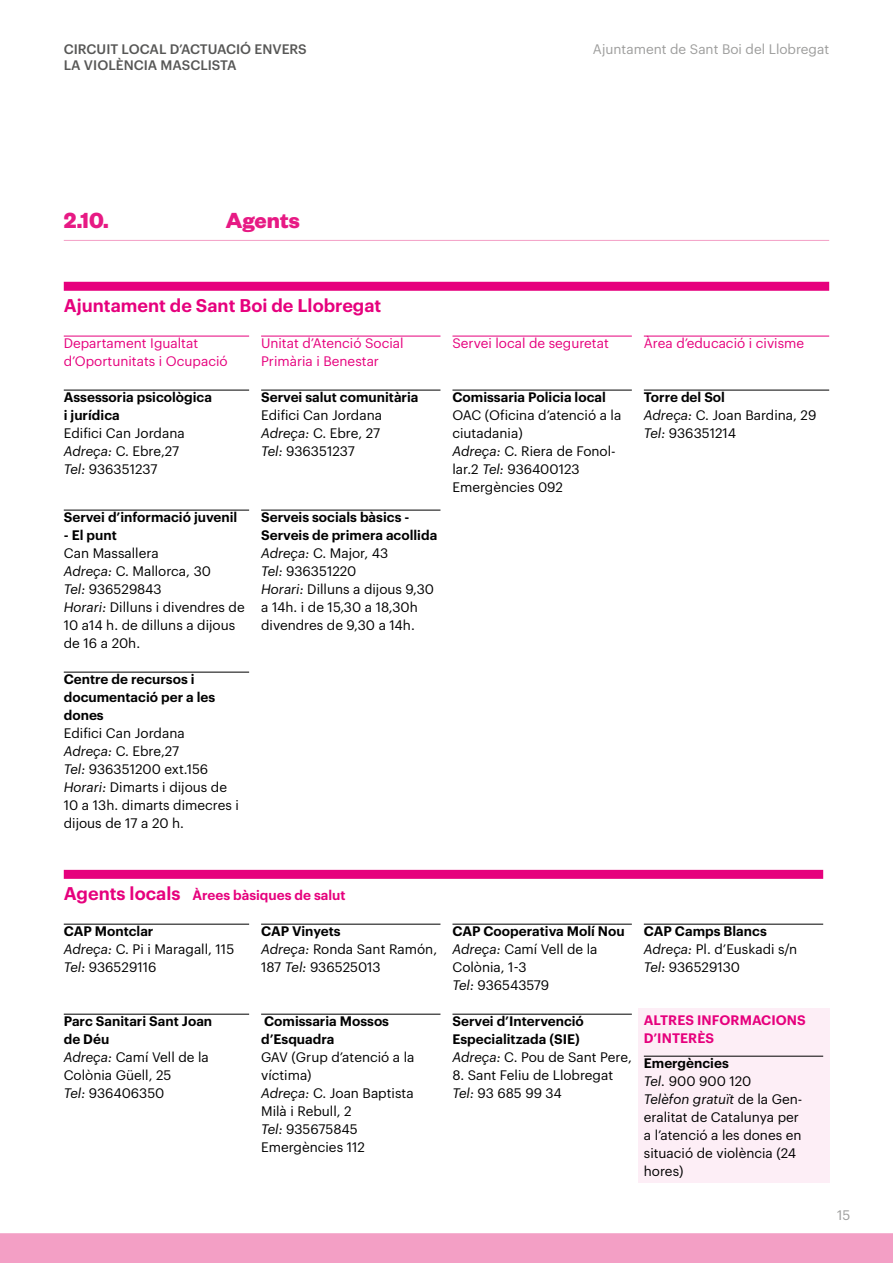
<style>
.page{position:relative;width:893px;height:1263px;background:#fff}
.page>*{position:absolute;margin:0;border:0;box-sizing:border-box;transform-origin:0 0}
.t1{font:700 24px "Founders Grotesk";color:#e71a84}
.t2{font:600 18px "Graphik";color:#e6007d}
.t3{font:13.5px/18px "Graphik";color:#000}
.t4{font:600 13.5px/18px "Graphik";color:#000}
.t5{font:13.5px/18px "Graphik";color:#e6007d}
.t6{font:600 13.5px/18px "Graphik";letter-spacing:.005em;color:#e6007d}
.t7{font:500 13.5px/16.2px "Graphik";color:#575756}
.t8{font:13.5px "Graphik";color:#9d9d9c}
.s1{font-style:italic}
.s2{font-weight:600}
.s3{font-size:18px}
.s4{font-weight:400;font-style:italic}
.s5{font-weight:400}
</style>
<div class="page">
<div style="left:0;top:1233px;width:893px;height:30px;background:#f39fc5"></div>
<hr style="left:64px;top:240px;width:765px;height:1px;background:#f39fc5">
<div style="left:638px;top:1008px;width:191px;height:174px;background:#fdeef6"></div>
<div style="left:64px;top:282px;width:765px;height:9px;background:#e6007d"></div>
<hr style="left:64px;top:336px;width:185px;height:1px;background:#e6007d">
<hr style="left:261px;top:336px;width:179px;height:1px;background:#e6007d">
<hr style="left:452px;top:336px;width:180px;height:1px;background:#e6007d">
<hr style="left:644px;top:336px;width:185px;height:1px;background:#e6007d">
<hr style="left:64px;top:390px;width:185px;height:1px;background:#000">
<hr style="left:261px;top:390px;width:179px;height:1px;background:#000">
<hr style="left:452px;top:390px;width:180px;height:1px;background:#000">
<hr style="left:644px;top:390px;width:185px;height:1px;background:#000">
<hr style="left:64px;top:510px;width:185px;height:1px;background:#000">
<hr style="left:261px;top:510px;width:179px;height:1px;background:#000">
<hr style="left:64px;top:672px;width:185px;height:1px;background:#000">
<div style="left:64px;top:870px;width:759px;height:9px;background:#e6007d"></div>
<hr style="left:64px;top:924px;width:185px;height:1px;background:#000">
<hr style="left:261px;top:924px;width:179px;height:1px;background:#000">
<hr style="left:452px;top:924px;width:180px;height:1px;background:#000">
<hr style="left:644px;top:924px;width:179px;height:1px;background:#000">
<hr style="left:64px;top:1014px;width:185px;height:1px;background:#000">
<hr style="left:261px;top:1014px;width:179px;height:1px;background:#000">
<hr style="left:452px;top:1014px;width:180px;height:1px;background:#000">
<hr style="left:644px;top:1056px;width:179px;height:1px;background:#000">
<p class="t7" style="left:64px;top:39px;width:245px">CIRCUIT LOCAL D’ACTUACIÓ ENVERS<br>LA VIOLÈNCIA MASCLISTA</p>
<p class="t8" style="left:593px;top:39px;width:238px">Ajuntament de Sant Boi del Llobregat</p>
<h1 class="t1" style="left:64px;top:205px;width:47px">2.10.</h1>
<h1 class="t1" style="left:226px;top:205px;width:75px">Agents</h1>
<h2 class="t2" style="left:64px;top:292px;width:319px">Ajuntament de Sant Boi de Llobregat</h2>
<p class="t5" style="left:64px;top:333px;width:165px">Departament Igualtat d’Oportunitats i Ocupació</p>
<p class="t5" style="left:261px;top:333px;width:144px">Unitat d’Atenció Social<br>Primària i Benestar</p>
<p class="t5" style="left:452px;top:333px;width:158px">Servei local de seguretat</p>
<p class="t5" style="left:644px;top:333px;width:162px">Àrea d’educació i civisme</p>
<p class="t4" style="left:64px;top:387px;width:150px">Assessoria psicològica i jurídica</p>
<p class="t3" style="left:64px;top:423px;width:122px">Edifici Can Jordana<br><span class="s1">Adreça:</span> C. Ebre,27<br><span class="s1">Tel:</span> 936351237</p>
<p class="t4" style="left:261px;top:387px;width:159px">Servei salut comunitària</p>
<p class="t3" style="left:261px;top:405px;width:122px">Edifici Can Jordana<br><span class="s1">Adreça:</span> C. Ebre, 27<br><span class="s1">Tel:</span> 936351237</p>
<p class="t4" style="left:452px;top:387px;width:155px">Comissaria Policia local</p>
<p class="t3" style="left:452px;top:405px;width:170px">OAC (Oficina d’atenció a la ciutadania)<br><span class="s1">Adreça:</span> C. Riera de Fonol&shy;lar.2 <span class="s1">Tel:</span> 936400123<br>Emergències 092</p>
<p class="t3" style="left:644px;top:387px;width:174px"><span class="s2">Torre del Sol<br></span><span class="s1">Adreça:</span> C. Joan Bardina, 29<br><span class="s1">Tel:</span> 936351214</p>
<p class="t4" style="left:64px;top:507px;width:175px">Servei d’informació juvenil</p>
<p class="t4" style="left:64px;top:525px;width:54px">- El punt</p>
<p class="t3" style="left:64px;top:543px;width:182px">Can Massallera<br><span class="s1">Adreça:</span> C. Mallorca, 30<br><span class="s1">Tel:</span> 936529843<br><span class="s1">Horari:</span> Dilluns i divendres de<br>10 a14 h. de dilluns a dijous de 16 a 20h.</p>
<p class="t4" style="left:64px;top:669px;width:153px">Centre de recursos i documentació per a les dones</p>
<p class="t3" style="left:64px;top:723px;width:177px">Edifici Can Jordana<br><span class="s1">Adreça:</span> C. Ebre,27<br><span class="s1">Tel:</span> 936351200 ext.156<br><span class="s1">Horari:</span> Dimarts i dijous de<br>10 a 13h. dimarts dimecres i dijous de 17 a 20 h.</p>
<p class="t3" style="left:261px;top:507px;width:178px"><span class="s2">Serveis socials bàsics -<br>Serveis de primera acollida<br></span><span class="s1">Adreça:</span> C. Major, 43<br><span class="s1">Tel:</span> 936351220<br><span class="s1">Horari:</span> Dilluns a dijous 9,30 a 14h. i de 15,30 a 18,30h divendres de 9,30 a 14h.</p>
<p class="t6" style="left:64px;top:885px;width:283px"><span class="s3">Agents locals</span> Àrees bàsiques de salut</p>
<p class="t3" style="left:64px;top:921px;width:172px"><span class="s2">CAP Montclar<br></span><span class="s1">Adreça:</span> C. Pi i Maragall, 115<br><span class="s1">Tel:</span> 936529116</p>
<p class="t3" style="left:261px;top:921px;width:177px"><span class="s2">CAP Vinyets<br></span><span class="s1">Adreça:</span> Ronda Sant Ramón,<br>187 <span class="s1">Tel:</span> 936525013</p>
<p class="t3" style="left:452px;top:921px;width:174px"><span class="s2">CAP Cooperativa Molí Nou<br></span><span class="s1">Adreça:</span> Camí Vell de la<br>Colònia, 1-3<br><span class="s1">Tel:</span> 936543579</p>
<p class="t3" style="left:644px;top:921px;width:155px"><span class="s2">CAP Camps Blancs<br></span><span class="s1">Adreça:</span> Pl. d’Euskadi s/n<br><span class="s1">Tel:</span> 936529130</p>
<p class="t3" style="left:64px;top:1011px;width:150px"><span class="s2">Parc Sanitari Sant Joan de Déu<br></span><span class="s1">Adreça:</span> Camí Vell de la<br>Colònia Güell, 25<br><span class="s1">Tel:</span> 936406350</p>
<p class="t4" style="left:261px;top:1011px;width:129px">Comissaria Mossos d’Esquadra</p>
<p class="t6" style="left:644px;top:1010px;width:164px">ALTRES INFORMACIONS<br>D’INTERÈS</p>
<p class="t3" style="left:644px;top:1053px;width:160px"><span class="s2">Emergències<br></span><span class="s1">Tel.</span> 900 900 120<br><span class="s1">Telèfon gratuït</span> de la Gen&shy;eralitat de Catalunya per a l’atenció a les dones en situació de violència (24 hores)</p>
<p class="t4" style="left:452px;top:1011px;width:181px">Servei d’Intervenció<br>Especialitzada (SIE)<br><span class="s4">Adreça:</span> <span class="s5">C. Pou de Sant Pere,</span></p>
<p class="t3" style="left:452px;top:1065px;width:162px">8. Sant Feliu de Llobregat<br><span class="s1">Tel:</span> 93 685 99 34</p>
<p class="t3" style="left:261px;top:1047px;width:155px">GAV (Grup d’atenció a la víctima)<br><span class="s1">Adreça:</span> C. Joan Baptista<br>Milà i Rebull, 2<br><span class="s1">Tel:</span> 935675845<br>Emergències 112</p>
<p class="t8" style="left:837px;top:1205px;width:15px">15</p>
</div>
